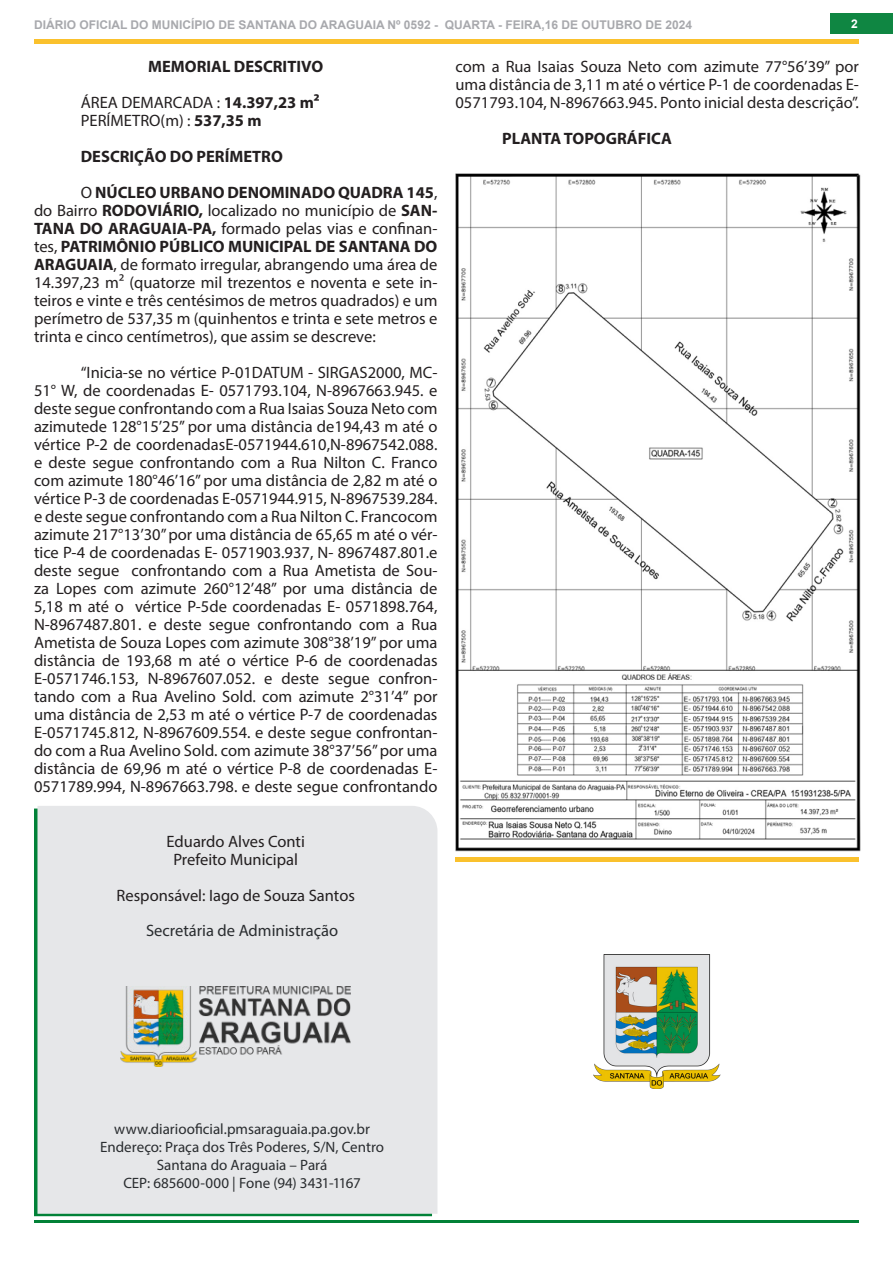
<style>
.page{position:relative;width:893px;height:1263px;background:#fff}
.page>*{position:absolute;margin:0;border:0;box-sizing:border-box;transform-origin:0 0}
.texto{font:16.5px/18px "Myriad Pro";color:#231f20;text-align:justify}
.texto_centr{font:16.5px "Myriad Pro";color:#231f20}
.texto-2{font:700 16.5px "Myriad Pro";color:#231f20}
.conteudosuma{font:16.5px "Myriad Pro";color:#292c2f}
.texto_centr-2{font:700 16.5px "Myriad Pro";color:#231f20}
.conteudosuma-2{font:15px "Myriad Pro";color:#292c2f}
.t1{font:700 12px "Arial";color:#a8a9ad}
.t2{font:700 12px "Arial";color:#fff}
.s1{font-weight:700}
</style>
<div class="page">
<hr style="left:34px;top:1220px;width:825px;height:3px;background:#028137">
<div style="left:831px;top:13px;width:62px;height:21px;background:#0f8642"></div>
<hr style="left:34px;top:40px;width:825px;height:4px;background:#fac12d">
<img style="left:455px;top:173px;width:406px;height:679px">
<div style="left:37px;top:806px;width:400px;height:408px;background:#e6e7e9"></div>
<img style="left:121px;top:986px;width:230px;height:80px">
<img style="left:593px;top:954px;width:128px;height:135px">
<hr style="left:455px;top:857px;width:404px;height:4px;background:#fac12d">
<p class="t1" style="left:34px;top:16px;width:659px">DIÁRIO OFICIAL DO MUNICÍPIO DE SANTANA DO ARAGUAIA Nº 0592 - QUARTA - FEIRA,16 DE OUTUBRO DE 2024</p>
<p class="t2" style="left:851px;top:15px;width:8px">2</p>
<p class="texto_centr-2" style="left:148px;top:56px;width:177px">MEMORIAL DESCRITIVO</p>
<p class="texto" style="left:81px;top:93px;width:240px">ÁREA DEMARCADA : <span class="s1">14.397,23 m²</span></p>
<p class="texto" style="left:81px;top:111px;width:182px">PERÍMETRO(m) : <span class="s1">537,35 m</span></p>
<p class="texto-2" style="left:81px;top:146px;width:204px">DESCRIÇÃO DO PERÍMETRO</p>
<p class="texto" style="left:34px;top:183px;width:405px;text-indent:47px">O <span class="s1">NÚCLEO URBANO DENOMINADO QUADRA 145</span>, do Bairro <span class="s1">RODOVIÁRIO,</span> localizado no município de <span class="s1">SAN-TANA DO ARAGUAIA-PA,</span> formado pelas vias e confinan&shy;tes, <span class="s1">PATRIMÔNIO PÚBLICO MUNICIPAL DE SANTANA DO ARAGUAIA</span>, de formato irregular, abrangendo uma área de 14.397,23 m² (quatorze mil trezentos e noventa e sete in&shy;teiros e vinte e três centésimos de metros quadrados) e um perímetro de 537,35 m (quinhentos e trinta e sete metros e trinta e cinco centímetros), que assim se descreve:</p>
<p class="texto" style="left:34px;top:363px;width:405px;text-indent:47px">“Inicia-se no vértice P-01DATUM - SIRGAS2000, MC-51° W, de coordenadas E- 0571793.104, N-8967663.945. e deste segue confrontando com a Rua Isaias Souza Neto com azimutede 128°15’25” por uma distância de194,43 m até o vértice P-2 de coordenadasE-0571944.610,N-8967542.088. e deste segue confrontando com a Rua Nilton C. Franco com azimute 180°46’16” por uma distância de 2,82 m até o vértice P-3 de coordenadas E-0571944.915, N-8967539.284. e deste segue confrontando com a Rua Nilton C. Francocom azimute 217°13’30” por uma distância de 65,65 m até o vér&shy;tice P-4 de coordenadas E- 0571903.937, N- 8967487.801.e deste segue confrontando com a Rua Ametista de Sou&shy;za Lopes com azimute 260°12’48” por uma distância de 5,18 m até o vértice P-5de coordenadas E- 0571898.764, N-8967487.801. e deste segue confrontando com a Rua Ametista de Souza Lopes com azimute 308°38’19” por uma distância de 193,68 m até o vértice P-6 de coordenadas E-0571746.153, N-8967607.052. e deste segue confron&shy;tando com a Rua Avelino Sold. com azimute 2°31’4” por uma distância de 2,53 m até o vértice P-7 de coordenadas E-0571745.812, N-8967609.554. e deste segue confrontan&shy;do com a Rua Avelino Sold. com azimute 38°37’56” por uma distância de 69,96 m até o vértice P-8 de coordenadas E-0571789.994, N-8967663.798. e deste segue confrontando</p>
<p class="texto" style="left:455px;top:57px;width:405px">com a Rua Isaias Souza Neto com azimute 77°56’39” por uma distância de 3,11 m até o vértice P-1 de coordenadas E-0571793.104, N-8967663.945. Ponto inicial desta descrição”.</p>
<p class="texto-2" style="left:502px;top:128px;width:171px">PLANTA TOPOGRÁFICA</p>
<p class="texto_centr" style="left:167px;top:831px;width:140px">Eduardo Alves Conti</p>
<p class="texto_centr" style="left:173px;top:849px;width:126px">Prefeito Municipal</p>
<p class="texto_centr" style="left:117px;top:885px;width:240px">Responsável: Iago de Souza Santos</p>
<p class="conteudosuma" style="left:146px;top:920px;width:194px">Secretária de Administração</p>
<p class="conteudosuma-2" style="left:114px;top:1120px;width:257px">www.diariooficial.pmsaraguaia.pa.gov.br</p>
<p class="conteudosuma-2" style="left:100px;top:1138px;width:285px">Endereço: Praça dos Três Poderes, S/N, Centro</p>
<p class="conteudosuma-2" style="left:157px;top:1156px;width:172px">Santana do Araguaia – Pará</p>
<p class="conteudosuma-2" style="left:123px;top:1174px;width:239px">CEP: 685600-000 | Fone (94) 3431-1167</p>
</div>
